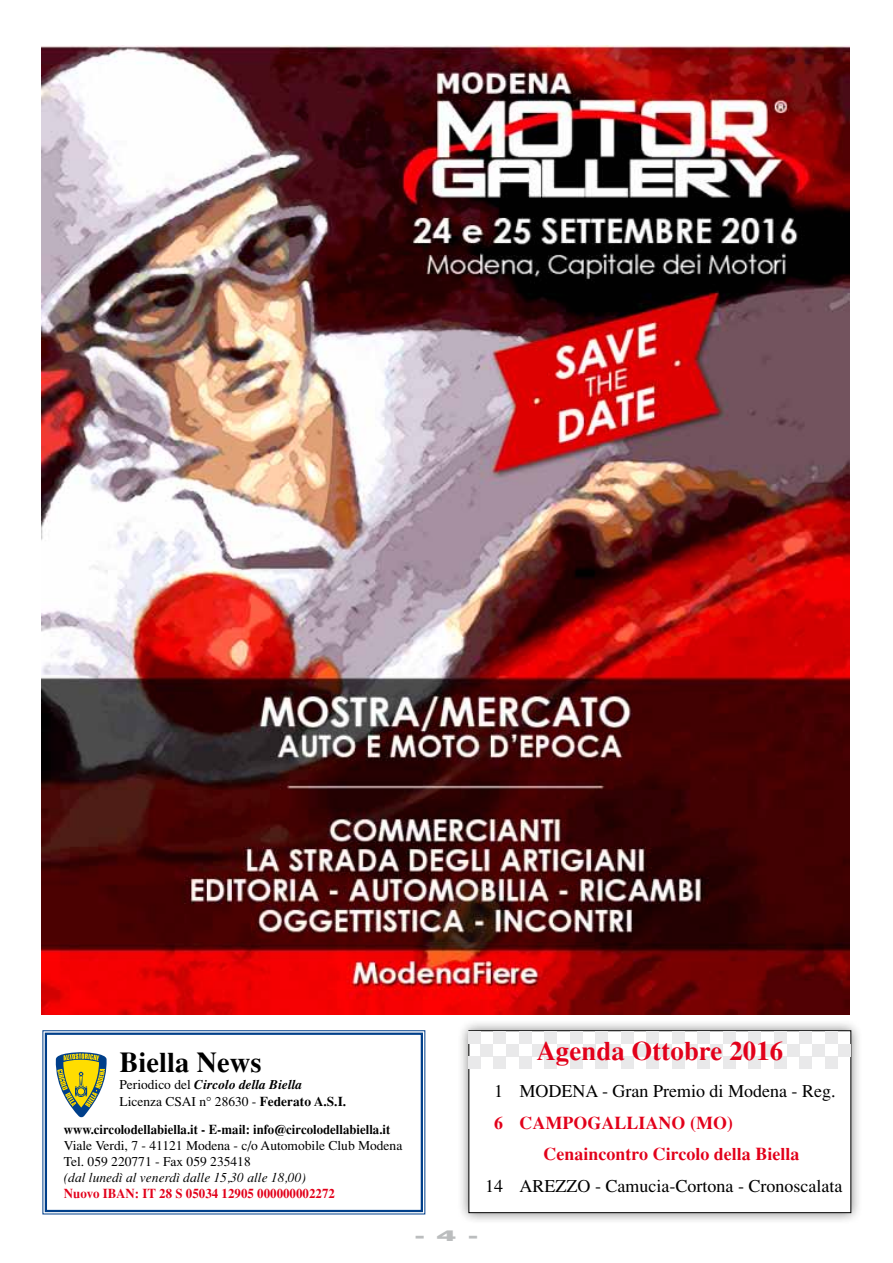
<style>
.page{position:relative;width:893px;height:1263px;background:#fff}
.page>*{position:absolute;margin:0;border:0;box-sizing:border-box;transform-origin:0 0}
.t1{font:700 28.65px "Times";color:#000}
.t2{font:700 27px "Times";color:#e2001a}
.t3{font:18px "Times";color:#000}
.t4{font:700 18px/31.5px "Times";color:#e2001a}
.t5{font:900 15px "Helvetica";color:#bbbdbe;scale:2 1}
.t6{font:13.5px/16.8px "Times";color:#000}
.t7{font:700 13.5px "Times";color:#000;scale:.95 1}
.t8{font:italic 13.5px "Times";color:#000}
.t9{font:700 13.5px "Times";color:#e2001a;scale:.96 1}
.s1{font-weight:700;font-style:italic}
.s2{font-weight:700}
</style>
<div class="page">
<svg style="left:42px;top:1030px;width:384px;height:185px"></svg>
<div style="left:45px;top:1032px;width:378px;height:180px;border:2px solid #003f8a"></div>
<svg style="left:55px;top:1052px;width:52px;height:66px"></svg>
<div style="left:457px;top:1019px;width:406px;height:206px;background:#000;opacity:.5"></div>
<div style="left:469px;top:1031px;width:382px;height:181px;background:#fff"></div>
<div style="left:468px;top:1030px;width:383px;height:183px;border:1px solid #000"></div>
<div style="left:468px;top:1056px;width:13px;height:13px;background:#e9e9ea"></div>
<div style="left:493px;top:1056px;width:13px;height:13px;background:#e9e9ea"></div>
<div style="left:519px;top:1056px;width:13px;height:13px;background:#e9e9ea"></div>
<div style="left:544px;top:1056px;width:13px;height:13px;background:#e9e9ea"></div>
<div style="left:570px;top:1056px;width:13px;height:13px;background:#e9e9ea"></div>
<div style="left:595px;top:1056px;width:13px;height:13px;background:#e9e9ea"></div>
<div style="left:621px;top:1056px;width:13px;height:13px;background:#e9e9ea"></div>
<div style="left:646px;top:1056px;width:13px;height:13px;background:#e9e9ea"></div>
<div style="left:672px;top:1056px;width:13px;height:13px;background:#e9e9ea"></div>
<div style="left:697px;top:1056px;width:13px;height:13px;background:#e9e9ea"></div>
<div style="left:723px;top:1056px;width:13px;height:13px;background:#e9e9ea"></div>
<div style="left:748px;top:1056px;width:13px;height:13px;background:#e9e9ea"></div>
<div style="left:774px;top:1056px;width:13px;height:13px;background:#e9e9ea"></div>
<div style="left:799px;top:1056px;width:13px;height:13px;background:#e9e9ea"></div>
<div style="left:825px;top:1056px;width:13px;height:13px;background:#e9e9ea"></div>
<div style="left:481px;top:1044px;width:12px;height:12px;background:#e9e9ea"></div>
<div style="left:506px;top:1044px;width:13px;height:12px;background:#e9e9ea"></div>
<div style="left:532px;top:1044px;width:12px;height:12px;background:#e9e9ea"></div>
<div style="left:557px;top:1044px;width:13px;height:12px;background:#e9e9ea"></div>
<div style="left:583px;top:1044px;width:12px;height:12px;background:#e9e9ea"></div>
<div style="left:608px;top:1044px;width:13px;height:12px;background:#e9e9ea"></div>
<div style="left:634px;top:1044px;width:12px;height:12px;background:#e9e9ea"></div>
<div style="left:659px;top:1044px;width:13px;height:12px;background:#e9e9ea"></div>
<div style="left:685px;top:1044px;width:12px;height:12px;background:#e9e9ea"></div>
<div style="left:710px;top:1044px;width:13px;height:12px;background:#e9e9ea"></div>
<div style="left:736px;top:1044px;width:12px;height:12px;background:#e9e9ea"></div>
<div style="left:761px;top:1044px;width:13px;height:12px;background:#e9e9ea"></div>
<div style="left:787px;top:1044px;width:12px;height:12px;background:#e9e9ea"></div>
<div style="left:812px;top:1044px;width:13px;height:12px;background:#e9e9ea"></div>
<div style="left:838px;top:1044px;width:12px;height:12px;background:#e9e9ea"></div>
<div style="left:468px;top:1031px;width:13px;height:13px;background:#e9e9ea"></div>
<div style="left:493px;top:1031px;width:13px;height:13px;background:#e9e9ea"></div>
<div style="left:519px;top:1031px;width:13px;height:13px;background:#e9e9ea"></div>
<div style="left:544px;top:1031px;width:13px;height:13px;background:#e9e9ea"></div>
<div style="left:570px;top:1031px;width:13px;height:13px;background:#e9e9ea"></div>
<div style="left:595px;top:1031px;width:13px;height:13px;background:#e9e9ea"></div>
<div style="left:621px;top:1031px;width:13px;height:13px;background:#e9e9ea"></div>
<div style="left:646px;top:1031px;width:13px;height:13px;background:#e9e9ea"></div>
<div style="left:672px;top:1031px;width:13px;height:13px;background:#e9e9ea"></div>
<div style="left:697px;top:1031px;width:13px;height:13px;background:#e9e9ea"></div>
<div style="left:723px;top:1031px;width:13px;height:13px;background:#e9e9ea"></div>
<div style="left:748px;top:1031px;width:13px;height:13px;background:#e9e9ea"></div>
<div style="left:774px;top:1031px;width:13px;height:13px;background:#e9e9ea"></div>
<div style="left:799px;top:1031px;width:13px;height:13px;background:#e9e9ea"></div>
<div style="left:825px;top:1031px;width:13px;height:13px;background:#e9e9ea"></div>
<img style="left:42px;top:46px;width:807px;height:968px">
<h1 class="t1" style="left:119px;top:1045px;width:144px">Biella News</h1>
<p class="t6" style="left:119px;top:1076px;width:228px">Periodico del <span class="s1">Circolo della Biella<br></span>Licenza CSAI n° 28630 - <span class="s2">Federato A.S.I.</span></p>
<p class="t7" style="left:64px;top:1120px;width:345px">www.circolodellabiella.it - E-mail: info@circolodellabiella.it</p>
<p class="t6" style="left:64px;top:1137px;width:340px;line-height:16.2px">Viale Verdi, 7 - 41121 Modena - c/o Automobile Club Modena<br>Tel. 059 220771 - Fax 059 235418</p>
<p class="t8" style="left:64px;top:1170px;width:244px">(dal lunedì al venerdì dalle 15,30 alle 18,00)</p>
<p class="t9" style="left:64px;top:1185px;width:284px">Nuovo IBAN: IT 28 S 05034 12905 000000002272</p>
<h2 class="t2" style="left:536px;top:1034px;width:248px">Agenda Ottobre 2016</h2>
<h3 class="t3" style="left:494px;top:1081px;width:343px">1 MODENA - Gran Premio di Modena - Reg.</h3>
<h3 class="t4" style="left:544px;top:1106px;width:257px;text-indent:-50px">6 CAMPOGALLIANO (MO)<br>Cenaincontro Circolo della Biella</h3>
<h3 class="t3" style="left:485px;top:1175px;width:359px">14 AREZZO - Camucia-Cortona - Cronoscalata</h3>
<p class="t5" style="left:415px;top:1226px;width:33px">- 4 -</p>
</div>
